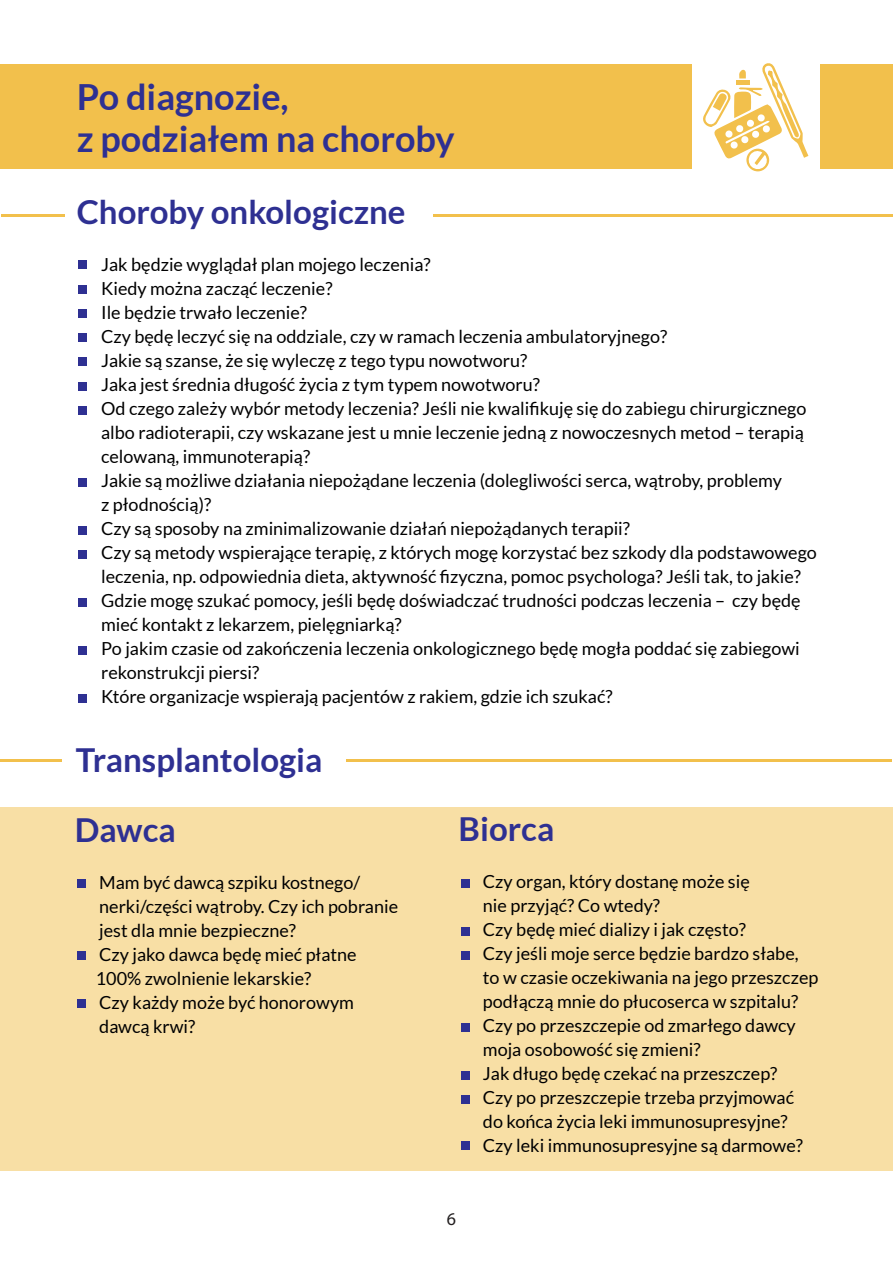
<style>
.page{position:relative;width:893px;height:1263px;background:#fff}
.page>*{position:absolute;margin:0;border:0;box-sizing:border-box;transform-origin:0 0}
.t1{font:700 36px/42px "Lato";color:#2e3092}
.t2{font:700 33px "Lato";color:#2e3092}
.t3{font:18px/24px "Lato";color:#000001}
.t4{font:18px "Myriad Pro";color:#231f20}
</style>
<div class="page">
<div style="left:0;top:807px;width:893px;height:363px;background:#f8dfa5"></div>
<hr style="left:1px;top:214px;width:892px;height:2px;background:#f2c04c">
<div style="left:65px;top:201px;width:367px;height:35px;background:#fff"></div>
<div style="left:0;top:64px;width:893px;height:104px;background:#f2c04c"></div>
<div style="left:692px;top:48px;width:128px;height:130px;background:#fff"></div>
<div style="left:78px;top:260px;width:9px;height:9px;background:#2e3092"></div>
<div style="left:78px;top:285px;width:9px;height:9px;background:#2e3092"></div>
<div style="left:78px;top:309px;width:9px;height:9px;background:#2e3092"></div>
<div style="left:78px;top:333px;width:9px;height:9px;background:#2e3092"></div>
<div style="left:78px;top:357px;width:9px;height:9px;background:#2e3092"></div>
<div style="left:78px;top:382px;width:9px;height:9px;background:#2e3092"></div>
<div style="left:78px;top:406px;width:9px;height:9px;background:#2e3092"></div>
<div style="left:78px;top:478px;width:9px;height:9px;background:#2e3092"></div>
<div style="left:78px;top:526px;width:9px;height:9px;background:#2e3092"></div>
<div style="left:78px;top:550px;width:9px;height:9px;background:#2e3092"></div>
<div style="left:78px;top:598px;width:9px;height:9px;background:#2e3092"></div>
<div style="left:78px;top:646px;width:9px;height:9px;background:#2e3092"></div>
<div style="left:78px;top:694px;width:9px;height:9px;background:#2e3092"></div>
<svg style="left:703px;top:63px;width:105px;height:109px"></svg>
<div style="left:77px;top:879px;width:9px;height:9px;background:#2e3092"></div>
<div style="left:77px;top:951px;width:9px;height:9px;background:#2e3092"></div>
<div style="left:77px;top:999px;width:9px;height:9px;background:#2e3092"></div>
<div style="left:461px;top:879px;width:9px;height:9px;background:#2e3092"></div>
<div style="left:461px;top:927px;width:9px;height:9px;background:#2e3092"></div>
<div style="left:461px;top:951px;width:9px;height:9px;background:#2e3092"></div>
<div style="left:461px;top:1023px;width:9px;height:8px;background:#2e3092"></div>
<div style="left:461px;top:1070px;width:9px;height:9px;background:#2e3092"></div>
<div style="left:461px;top:1094px;width:9px;height:9px;background:#2e3092"></div>
<div style="left:461px;top:1141px;width:9px;height:9px;background:#2e3092"></div>
<hr style="left:0;top:759px;width:891px;height:2px;background:#f2c04c">
<div style="left:62px;top:742px;width:283px;height:35px;background:#fff"></div>
<h1 class="t1" style="left:77px;top:75px;width:379px">Po diagnozie,<br>z podziałem na choroby</h1>
<h2 class="t2" style="left:77px;top:193px;width:330px">Choroby onkologiczne</h2>
<p class="t3" style="left:101px;top:254px;width:717px">Jak będzie wyglądał plan mojego leczenia?<br>Kiedy można zacząć leczenie?<br>Ile będzie trwało leczenie?<br>Czy będę leczyć się na oddziale, czy w ramach leczenia ambulatoryjnego?<br>Jakie są szanse, że się wyleczę z tego typu nowotworu?<br>Jaka jest średnia długość życia z tym typem nowotworu?<br>Od czego zależy wybór metody leczenia? Jeśli nie kwalifikuję się do zabiegu chirurgicznego albo radioterapii, czy wskazane jest u mnie leczenie jedną z nowoczesnych metod – terapią celowaną, immunoterapią?<br>Jakie są możliwe działania niepożądane leczenia (dolegliwości serca, wątroby, problemy<br>z płodnością)?<br>Czy są sposoby na zminimalizowanie działań niepożądanych terapii?<br>Czy są metody wspierające terapię, z których mogę korzystać bez szkody dla podstawowego leczenia, np. odpowiednia dieta, aktywność fizyczna, pomoc psychologa? Jeśli tak, to jakie?<br>Gdzie mogę szukać pomocy, jeśli będę doświadczać trudności podczas leczenia – czy będę mieć kontakt z lekarzem, pielęgniarką?<br>Po jakim czasie od zakończenia leczenia onkologicznego będę mogła poddać się zabiegowi rekonstrukcji piersi?<br>Które organizacje wspierają pacjentów z rakiem, gdzie ich szukać?</p>
<h2 class="t2" style="left:76px;top:741px;width:248px">Transplantologia</h2>
<h2 class="t2" style="left:75px;top:811px;width:102px">Dawca</h2>
<p class="t3" style="left:96px;top:870px;width:304px">Mam być dawcą szpiku kostnego/ nerki/części wątroby. Czy ich pobranie jest dla mnie bezpieczne?<br>Czy jako dawca będę mieć płatne<br>100% zwolnienie lekarskie?<br>Czy każdy może być honorowym dawcą krwi?</p>
<h2 class="t2" style="left:459px;top:810px;width:97px">Biorca</h2>
<p class="t3" style="left:483px;top:869px;width:337px">Czy organ, który dostanę może się<br>nie przyjąć? Co wtedy?<br>Czy będę mieć dializy i jak często?<br>Czy jeśli moje serce będzie bardzo słabe, to w czasie oczekiwania na jego przeszczep podłączą mnie do płucoserca w szpitalu?<br>Czy po przeszczepie od zmarłego dawcy moja osobowość się zmieni?<br>Jak długo będę czekać na przeszczep?<br>Czy po przeszczepie trzeba przyjmować do końca życia leki immunosupresyjne?<br>Czy leki immunosupresyjne są darmowe?</p>
<p class="t4" style="left:447px;top:1212px;width:11px">6</p>
</div>
